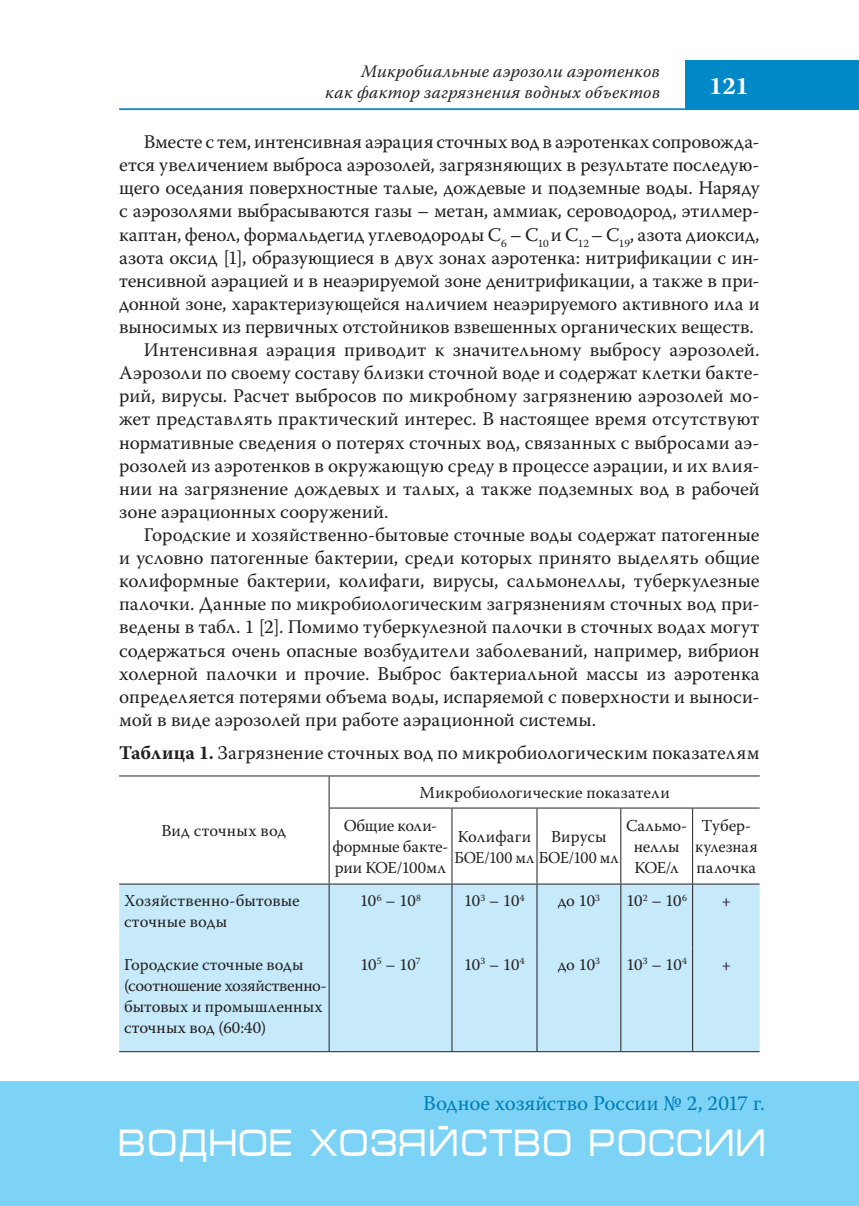
<style>
.page{position:relative;width:859px;height:1206px;background:#fff}
.page>*{position:absolute;margin:0;border:0;box-sizing:border-box;transform-origin:0 0}
.t1{font:38.5px "Micra";color:#fff;scale:.81 1}
.t2{font:700 24.5px "Warnock Pro";color:#fff}
.t3{font:21px "Warnock Pro";color:#007cb6}
.t4{font:19.25px "Warnock Pro";letter-spacing:-.005em;color:#231f20}
.t5{font:italic 17.5px/21px "Warnock Pro";letter-spacing:.01em;color:#231f20;text-align:right}
.t6{font:16.62px/21px "Warnock Pro";color:#231f20}
.s1{font-weight:700}
</style>
<div class="page">
<hr style="left:119px;top:108px;width:739px;height:2px;background:#0088c7">
<div style="left:685px;top:60px;width:173px;height:50px;background:#0088c7"></div>
<div style="left:0;top:1081px;width:858px;height:124px;background:#7cd3f6"></div>
<div style="left:119px;top:884px;width:640px;height:167px;background:#c6eafa"></div>
<hr style="left:119px;top:775px;width:210px;height:1px;background:#231f20">
<hr style="left:329px;top:775px;width:123px;height:1px;background:#231f20">
<hr style="left:452px;top:775px;width:84px;height:1px;background:#231f20">
<hr style="left:536px;top:775px;width:84px;height:1px;background:#231f20">
<hr style="left:620px;top:775px;width:72px;height:1px;background:#231f20">
<hr style="left:692px;top:775px;width:67px;height:1px;background:#231f20">
<hr style="left:328px;top:807px;width:124px;height:1px;background:#231f20">
<hr style="left:452px;top:807px;width:84px;height:1px;background:#231f20">
<hr style="left:536px;top:807px;width:84px;height:1px;background:#231f20">
<hr style="left:620px;top:807px;width:72px;height:1px;background:#231f20">
<hr style="left:692px;top:807px;width:67px;height:1px;background:#231f20">
<hr style="left:119px;top:883px;width:210px;height:1px;background:#231f20">
<hr style="left:329px;top:883px;width:123px;height:1px;background:#231f20">
<hr style="left:452px;top:883px;width:84px;height:1px;background:#231f20">
<hr style="left:536px;top:883px;width:84px;height:1px;background:#231f20">
<hr style="left:620px;top:883px;width:72px;height:1px;background:#231f20">
<hr style="left:692px;top:883px;width:67px;height:1px;background:#231f20">
<hr style="left:119px;top:1051px;width:210px;height:1px;background:#231f20">
<hr style="left:329px;top:1051px;width:123px;height:1px;background:#231f20">
<hr style="left:452px;top:1051px;width:84px;height:1px;background:#231f20">
<hr style="left:536px;top:1051px;width:84px;height:1px;background:#231f20">
<hr style="left:620px;top:1051px;width:72px;height:1px;background:#231f20">
<hr style="left:692px;top:1051px;width:67px;height:1px;background:#231f20">
<hr style="left:328px;top:776px;width:1px;height:31px;background:#231f20">
<hr style="left:328px;top:808px;width:1px;height:75px;background:#231f20">
<hr style="left:451px;top:808px;width:1px;height:75px;background:#231f20">
<hr style="left:536px;top:808px;width:1px;height:75px;background:#231f20">
<hr style="left:620px;top:808px;width:1px;height:75px;background:#231f20">
<hr style="left:692px;top:808px;width:1px;height:75px;background:#231f20">
<hr style="left:328px;top:884px;width:1px;height:63px;background:#231f20">
<hr style="left:451px;top:884px;width:1px;height:63px;background:#231f20">
<hr style="left:536px;top:884px;width:1px;height:63px;background:#231f20">
<hr style="left:620px;top:884px;width:1px;height:63px;background:#231f20">
<hr style="left:692px;top:884px;width:1px;height:63px;background:#231f20">
<hr style="left:328px;top:947px;width:1px;height:104px;background:#231f20">
<hr style="left:451px;top:947px;width:1px;height:104px;background:#231f20">
<hr style="left:536px;top:947px;width:1px;height:104px;background:#231f20">
<hr style="left:620px;top:947px;width:1px;height:104px;background:#231f20">
<hr style="left:692px;top:947px;width:1px;height:104px;background:#231f20">
<p class="t5" style="left:325px;top:61px;width:336px">Микробиальные аэрозоли аэротенков<br>как фактор загрязнения водных объектов</p>
<p class="t2" style="left:708px;top:71px;width:41px">121</p>
<p class="t4" style="left:144px;top:130px;width:617px">Вместе с тем, интенсивная аэрация сточных вод в аэротенках сопровожда-</p>
<p class="t4" style="left:119px;top:153px;width:641px">ется увеличением выброса аэрозолей, загрязняющих в результате последую-</p>
<p class="t4" style="left:119px;top:176px;width:641px">щего оседания поверхностные талые, дождевые и подземные воды. Наряду</p>
<p class="t4" style="left:119px;top:199px;width:641px">с аэрозолями выбрасываются газы – метан, аммиак, сероводород, этилмер-</p>
<p class="t4" style="left:119px;top:223px;width:641px">каптан, фенол, формальдегид углеводороды С<sub>6</sub> – С<sub>10</sub> и С<sub>12</sub> – С<sub>19</sub>, азота диоксид,</p>
<p class="t4" style="left:119px;top:246px;width:641px">азота оксид [1], образующиеся в двух зонах аэротенка: нитрификации с ин-</p>
<p class="t4" style="left:119px;top:269px;width:641px">тенсивной аэрацией и в неаэрируемой зоне денитрификации, а также в при-</p>
<p class="t4" style="left:119px;top:292px;width:641px">донной зоне, характеризующейся наличием неаэрируемого активного ила и</p>
<p class="t4" style="left:119px;top:315px;width:636px">выносимых из первичных отстойников взвешенных органических веществ.</p>
<p class="t4" style="left:144px;top:338px;width:617px">Интенсивная аэрация приводит к значительному выбросу аэрозолей.</p>
<p class="t4" style="left:119px;top:361px;width:641px">Аэрозоли по своему составу близки сточной воде и содержат клетки бакте-</p>
<p class="t4" style="left:119px;top:384px;width:641px">рий, вирусы. Расчет выбросов по микробному загрязнению аэрозолей мо-</p>
<p class="t4" style="left:119px;top:407px;width:641px">жет представлять практический интерес. В настоящее время отсутствуют</p>
<p class="t4" style="left:119px;top:430px;width:641px">нормативные сведения о потерях сточных вод, связанных с выбросами аэ-</p>
<p class="t4" style="left:119px;top:454px;width:641px">розолей из аэротенков в окружающую среду в процессе аэрации, и их влия-</p>
<p class="t4" style="left:119px;top:477px;width:641px">нии на загрязнение дождевых и талых, а также подземных вод в рабочей</p>
<p class="t4" style="left:119px;top:500px;width:271px">зоне аэрационных сооружений.</p>
<p class="t4" style="left:144px;top:523px;width:617px">Городские и хозяйственно-бытовые сточные воды содержат патогенные</p>
<p class="t4" style="left:119px;top:546px;width:641px">и условно патогенные бактерии, среди которых принято выделять общие</p>
<p class="t4" style="left:119px;top:569px;width:641px">колиформные бактерии, колифаги, вирусы, сальмонеллы, туберкулезные</p>
<p class="t4" style="left:119px;top:592px;width:641px">палочки. Данные по микробиологическим загрязнениям сточных вод при-</p>
<p class="t4" style="left:119px;top:615px;width:641px">ведены в табл. 1 [2]. Помимо туберкулезной палочки в сточных водах могут</p>
<p class="t4" style="left:119px;top:638px;width:641px">содержаться очень опасные возбудители заболеваний, например, вибрион</p>
<p class="t4" style="left:119px;top:661px;width:641px">холерной палочки и прочие. Выброс бактериальной массы из аэротенка</p>
<p class="t4" style="left:119px;top:685px;width:641px">определяется потерями объема воды, испаряемой с поверхности и выноси-</p>
<p class="t4" style="left:119px;top:708px;width:478px">мой в виде аэрозолей при работе аэрационной системы.</p>
<p class="t4" style="left:119px;top:740px;width:641px"><span class="s1">Таблица 1.</span> Загрязнение сточных вод по микробиологическим показателям</p>
<p class="t6" style="left:161px;top:820px;width:126px">Вид сточных вод</p>
<p class="t6" style="left:343px;top:775px;width:327px;line-height:33.1px;text-indent:76px">Микробиологические показатели<br>Общие коли-</p>
<p class="t6" style="left:332px;top:836px;width:117px">формные бакте&shy;рии КОЕ/100мл</p>
<p class="t6" style="left:454px;top:825px;width:166px">Колифаги<br>БОЕ/100 мл БОЕ/100 мл</p>
<p class="t6" style="left:551px;top:825px;width:57px">Вирусы</p>
<p class="t6" style="left:626px;top:815px;width:63px;text-align:center">Сальмо&shy;неллы<br>КОЕ/л</p>
<p class="t6" style="left:694px;top:815px;width:64px;text-align:center">Тубер&shy;кулезная палочка</p>
<p class="t6" style="left:124px;top:890px;width:177px">Хозяйственно-бытовые сточные воды</p>
<p class="t6" style="left:360px;top:890px;width:62px">10<sup>6</sup> – 10<sup>8</sup></p>
<p class="t6" style="left:464px;top:890px;width:62px">10<sup>3</sup> – 10<sup>4</sup></p>
<p class="t6" style="left:557px;top:890px;width:44px">до 10<sup>3</sup></p>
<p class="t6" style="left:626px;top:890px;width:62px">10<sup>2</sup> – 10<sup>6</sup></p>
<p class="t6" style="left:721px;top:890px;width:11px">+</p>
<p class="t6" style="left:124px;top:953px;width:204px">Городские сточные воды (соотношение хозяйственно&shy;бытовых и промышленных сточных вод (60:40)</p>
<p class="t6" style="left:360px;top:953px;width:62px">10<sup>5</sup> – 10<sup>7</sup></p>
<p class="t6" style="left:464px;top:953px;width:62px">10<sup>3</sup> – 10<sup>4</sup></p>
<p class="t6" style="left:557px;top:953px;width:44px">до 10<sup>3</sup></p>
<p class="t6" style="left:626px;top:953px;width:62px">10<sup>3</sup> – 10<sup>4</sup></p>
<p class="t6" style="left:721px;top:953px;width:11px">+</p>
<p class="t3" style="left:423px;top:1090px;width:343px">Водное хозяйство России № 2, 2017 г.</p>
<h1 class="t1" style="left:119px;top:1122px;width:801px">ВОДНОЕ ХОЗЯЙСТВО РОССИИ</h1>
</div>
